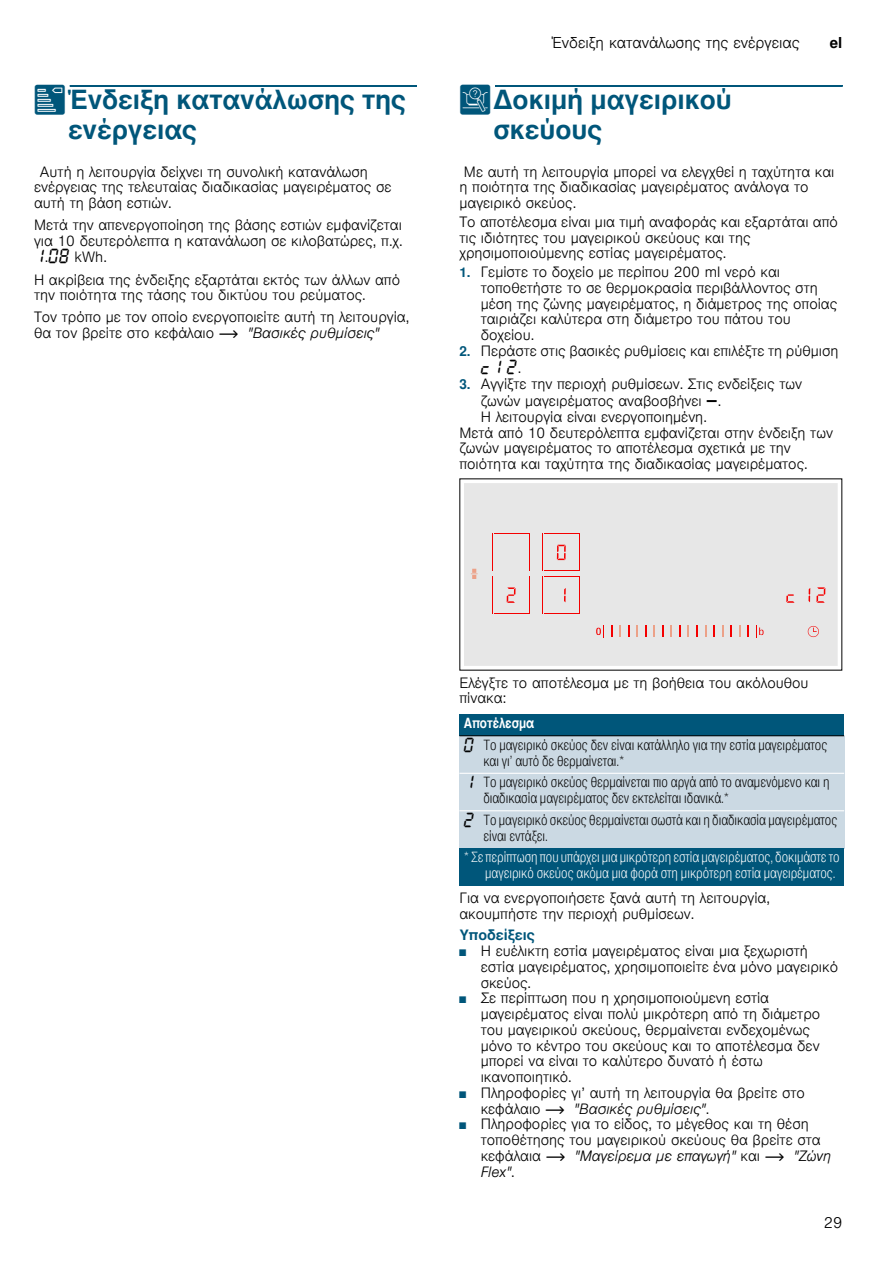
<style>
.page{position:relative;width:893px;height:1263px;background:#fff}
.page>*{position:absolute;margin:0;border:0;box-sizing:border-box;transform-origin:0 0}
.t1{font:700 26.25px/29.5px "Nimbus San L";color:#00567a}
.t2{font:15.75px "BSH Symb All";color:#000}
.t3{font:300 15px "Nimbus San L";color:#000}
.t4{font:700 15px "Nimbus San L";color:#000}
.t5{font:300 14.25px/15.8px "Nimbus San L";color:#000}
.t6{font:14.25px/15.8px "Nimbus San L Lig Con";color:#000}
.t7{font:14.25px/15.8px "Nimbus San L Lig Con";color:#fff;text-align:right}
.t8{font:700 14.25px "Nimbus San L";color:#00567a}
.t9{font:14.25px "Nimbus San L Bol Con";color:#fff}
.s1{font-family:"BSH Symb PG2";font-weight:400;font-size:27px}
.s2{font-family:"BSH Symb All";font-weight:400;font-size:15.75px}
.s3{font-family:"BSH Symb PH1";font-weight:400}
.s4{font-style:italic}
.s5{font-weight:700;font-size:13.5px;color:#00567a}
.s6{font-family:"Nimbus San L";font-weight:300;font-size:14.25px}
.s7{font-family:"BSH Symb Gaggenau";font-weight:400;font-size:15.75px}
.s8{font-family:"BSH Symb All";font-size:15.75px}
.s9{font-size:9px;color:#00567a}
</style>
<div class="page">
<div style="left:70px;top:85px;width:347px;height:2px;border:1px solid #00567a"></div>
<div style="left:495px;top:85px;width:347px;height:2px;border:1px solid #00567a"></div>
<div style="left:459px;top:714px;width:385px;height:22px;background:#00567a"></div>
<div style="left:459px;top:736px;width:20px;height:37px;background:#cbd9e3"></div>
<div style="left:479px;top:736px;width:365px;height:37px;background:#cbd9e3"></div>
<div style="left:459px;top:773px;width:20px;height:38px;background:#cbd9e3"></div>
<div style="left:479px;top:773px;width:365px;height:38px;background:#cbd9e3"></div>
<div style="left:459px;top:811px;width:20px;height:37px;background:#cbd9e3"></div>
<div style="left:479px;top:811px;width:365px;height:37px;background:#cbd9e3"></div>
<div style="left:459px;top:848px;width:385px;height:38px;background:#00567a"></div>
<hr style="left:459px;top:735px;width:385px;height:1px;background:#000">
<hr style="left:459px;top:773px;width:385px;height:1px;background:#fff">
<hr style="left:459px;top:810px;width:385px;height:1px;background:#fff">
<div style="left:464px;top:483px;width:374px;height:183px;background:#e7e7e7"></div>
<svg style="left:596px;top:625px;width:8px;height:13px"></svg>
<svg style="left:755px;top:625px;width:11px;height:13px"></svg>
<svg style="left:610px;top:625px;width:2px;height:12px"></svg>
<svg style="left:619px;top:625px;width:2px;height:12px"></svg>
<svg style="left:636px;top:625px;width:2px;height:12px"></svg>
<svg style="left:653px;top:625px;width:2px;height:12px"></svg>
<svg style="left:670px;top:625px;width:2px;height:12px"></svg>
<svg style="left:687px;top:625px;width:2px;height:12px"></svg>
<svg style="left:704px;top:625px;width:2px;height:12px"></svg>
<svg style="left:721px;top:625px;width:2px;height:12px"></svg>
<svg style="left:738px;top:625px;width:2px;height:12px"></svg>
<svg style="left:628px;top:625px;width:1px;height:12px"></svg>
<svg style="left:645px;top:625px;width:1px;height:12px"></svg>
<svg style="left:662px;top:625px;width:1px;height:12px"></svg>
<svg style="left:679px;top:625px;width:1px;height:12px"></svg>
<svg style="left:696px;top:625px;width:1px;height:12px"></svg>
<svg style="left:713px;top:625px;width:2px;height:12px"></svg>
<svg style="left:730px;top:625px;width:2px;height:12px"></svg>
<svg style="left:747px;top:625px;width:2px;height:12px"></svg>
<svg style="left:807px;top:626px;width:11px;height:11px"></svg>
<svg style="left:801px;top:587px;width:25px;height:27px"></svg>
<svg style="left:769px;top:594px;width:25px;height:9px"></svg>
<svg style="left:546px;top:579px;width:30px;height:32px"></svg>
<hr style="left:544px;top:613px;width:34px;height:1px;background:#f40000">
<hr style="left:542px;top:576px;width:1px;height:38px;background:#f40000">
<hr style="left:579px;top:576px;width:1px;height:38px;background:#f40000">
<hr style="left:544px;top:533px;width:34px;height:1px;background:#f40000">
<hr style="left:542px;top:533px;width:1px;height:38px;background:#f40000">
<hr style="left:579px;top:533px;width:1px;height:38px;background:#f40000">
<hr style="left:494px;top:613px;width:34px;height:1px;background:#f40000">
<hr style="left:492px;top:576px;width:1px;height:38px;background:#f40000">
<hr style="left:529px;top:576px;width:1px;height:38px;background:#f40000">
<hr style="left:494px;top:533px;width:34px;height:1px;background:#f40000">
<hr style="left:492px;top:533px;width:1px;height:38px;background:#f40000">
<hr style="left:529px;top:533px;width:1px;height:38px;background:#f40000">
<svg style="left:496px;top:579px;width:30px;height:32px"></svg>
<hr style="left:544px;top:576px;width:34px;height:1px;background:#f40000">
<hr style="left:544px;top:570px;width:34px;height:1px;background:#f40000">
<svg style="left:546px;top:536px;width:30px;height:32px"></svg>
<svg style="left:471px;top:569px;width:6px;height:10px"></svg>
<h1 class="t1" style="left:68px;top:85px;width:339px;text-indent:-34px"><span class="s1">[</span>Ένδειξη κατανάλωσης της ενέργειας</h1>
<p class="t5" style="left:34px;top:162px;width:359px;text-indent:6px">Αυτή η λειτουργία δείχνει τη συνολική κατανάλωση ενέργειας της τελευταίας διαδικασίας μαγειρέματος σε αυτή τη βάση εστιών.</p>
<p class="t5" style="left:34px;top:215px;width:370px;line-height:16.2px;text-align:justify">Μετά την απενεργοποίηση της βάσης εστιών εμφανίζεται για 10 δευτερόλεπτα η κατανάλωση σε κιλοβατώρες, π.χ. <span class="s2">‚</span>.<span class="s2">‹‰</span> kWh.</p>
<p class="t5" style="left:34px;top:270px;width:367px">Η ακρίβεια της ένδειξης εξαρτάται εκτός των άλλων από την ποιότητα της τάσης του δικτύου του ρεύματος.</p>
<p class="t5" style="left:34px;top:308px;width:377px">Τον τρόπο με τον οποίο ενεργοποιείτε αυτή τη λειτουργία, θα τον βρείτε στο κεφάλαιο <span class="s3">~</span> <span class="s4">"Βασικές ρυθμίσεις"</span></p>
<p class="t3" style="left:552px;top:33px;width:249px">Ένδειξη κατανάλωσης της ενέργειας</p>
<p class="t4" style="left:829px;top:34px;width:14px">el</p>
<h1 class="t1" style="left:493px;top:85px;width:240px;text-indent:-34px"><span class="s1">t</span>Δοκιμή μαγειρικού σκεύους</h1>
<p class="t5" style="left:459px;top:162px;width:376px;text-indent:4px">Με αυτή τη λειτουργία μπορεί να ελεγχθεί η ταχύτητα και η ποιότητα της διαδικασίας μαγειρέματος ανάλογα το μαγειρικό σκεύος.</p>
<p class="t5" style="left:459px;top:213px;width:380px">Το αποτέλεσμα είναι μια τιμή αναφοράς και εξαρτάται από τις ιδιότητες του μαγειρικού σκεύους και της χρησιμοποιούμενης εστίας μαγειρέματος.</p>
<p class="t5" style="left:480px;top:263px;width:358px;text-indent:-21px"><span class="s5">1.</span> Γεμίστε το δοχείο με περίπου 200 ml νερό και τοποθετήστε το σε θερμοκρασία περιβάλλοντος στη μέση της ζώνης μαγειρέματος, η διάμετρος της οποίας ταιριάζει καλύτερα στη διάμετρο του πάτου του δοχείου.</p>
<p class="t5" style="left:459px;top:342px;width:380px"><span class="s5">2.</span> Περάστε στις βασικές ρυθμίσεις και επιλέξτε τη ρύθμιση</p>
<p class="t2" style="left:480px;top:358px;width:42px">™‚ ƒ<span class="s6">.</span></p>
<p class="t5" style="left:459px;top:375px;width:344px"><span class="s5">3.</span> Αγγίξτε την περιοχή ρυθμίσεων. Στις ενδείξεις των</p>
<p class="t5" style="left:480px;top:391px;width:242px">ζωνών μαγειρέματος αναβοσβήνει <span class="s7">A</span>.</p>
<p class="t5" style="left:480px;top:408px;width:228px">Η λειτουργία είναι ενεργοποιημένη.</p>
<p class="t5" style="left:459px;top:423px;width:375px">Μετά από 10 δευτερόλεπτα εμφανίζεται στην ένδειξη των</p>
<p class="t5" style="left:459px;top:439px;width:333px">ζωνών μαγειρέματος το αποτέλεσμα σχετικά με την</p>
<p class="t5" style="left:459px;top:455px;width:350px">ποιότητα και ταχύτητα της διαδικασίας μαγειρέματος.</p>
<p class="t5" style="left:459px;top:673px;width:351px">Ελέγξτε το αποτέλεσμα με τη βοήθεια του ακόλουθου πίνακα:</p>
<p class="t9" style="left:464px;top:714px;width:72px">Αποτέλεσμα</p>
<p class="t6" style="left:483px;top:736px;width:345px;text-indent:-19px"><span class="s8">‹</span> Το μαγειρικό σκεύος δεν είναι κατάλληλο για την εστία μαγειρέματος και γι’ αυτό δε θερμαίνεται.*</p>
<p class="t6" style="left:483px;top:774px;width:348px;text-indent:-19px"><span class="s8">‚</span> Το μαγειρικό σκεύος θερμαίνεται πιο αργά από το αναμενόμενο και η διαδικασία μαγειρέματος δεν εκτελείται ιδανικά.*</p>
<p class="t6" style="left:483px;top:811px;width:355px;text-indent:-19px"><span class="s8">ƒ</span> Το μαγειρικό σκεύος θερμαίνεται σωστά και η διαδικασία μαγειρέματος είναι εντάξει.</p>
<p class="t7" style="left:464px;top:849px;width:377px">* Σε περίπτωση που υπάρχει μια μικρότερη εστία μαγειρέματος, δοκιμάστετο μαγειρικό σκεύος ακόμα μια φορά στη μικρότερη εστία μαγειρέματος.</p>
<p class="t5" style="left:459px;top:888px;width:312px">Για να ενεργοποιήσετε ξανά αυτή τη λειτουργία, ακουμπήστε την περιοχή ρυθμίσεων.</p>
<p class="t8" style="left:459px;top:926px;width:77px">Υποδείξεις</p>
<p class="t5" style="left:480px;top:942px;width:359px;text-indent:-21px"><span class="s9">■</span> Η ευέλικτη εστία μαγειρέματος είναι μια ξεχωριστή εστία μαγειρέματος, χρησιμοποιείτε ένα μόνο μαγειρικό σκεύος.</p>
<p class="t5" style="left:480px;top:989px;width:341px;text-indent:-21px"><span class="s9">■</span> Σε περίπτωση που η χρησιμοποιούμενη εστία μαγειρέματος είναι πολύ μικρότερη από τη διάμετρο του μαγειρικού σκεύους, θερμαίνεται ενδεχομένως μόνο το κέντρο του σκεύους και το αποτέλεσμα δεν μπορεί να είναι το καλύτερο δυνατό ή έστω ικανοποιητικό.</p>
<p class="t5" style="left:480px;top:1083px;width:326px;text-indent:-21px"><span class="s9">■</span> Πληροφορίες γι’ αυτή τη λειτουργία θα βρείτε στο κεφάλαιο <span class="s3">~</span> <span class="s4">"Βασικές ρυθμίσεις"</span>.</p>
<p class="t5" style="left:480px;top:1115px;width:352px;text-indent:-21px"><span class="s9">■</span> Πληροφορίες για το είδος, το μέγεθος και τη θέση τοποθέτησης του μαγειρικού σκεύους θα βρείτε στα κεφάλαια <span class="s3">~</span> <span class="s4">"Μαγείρεμα με επαγωγή"</span> και <span class="s3">~</span> <span class="s4">"Ζώνη Flex"</span>.</p>
<p class="t3" style="left:824px;top:1212px;width:20px">29</p>
</div>
